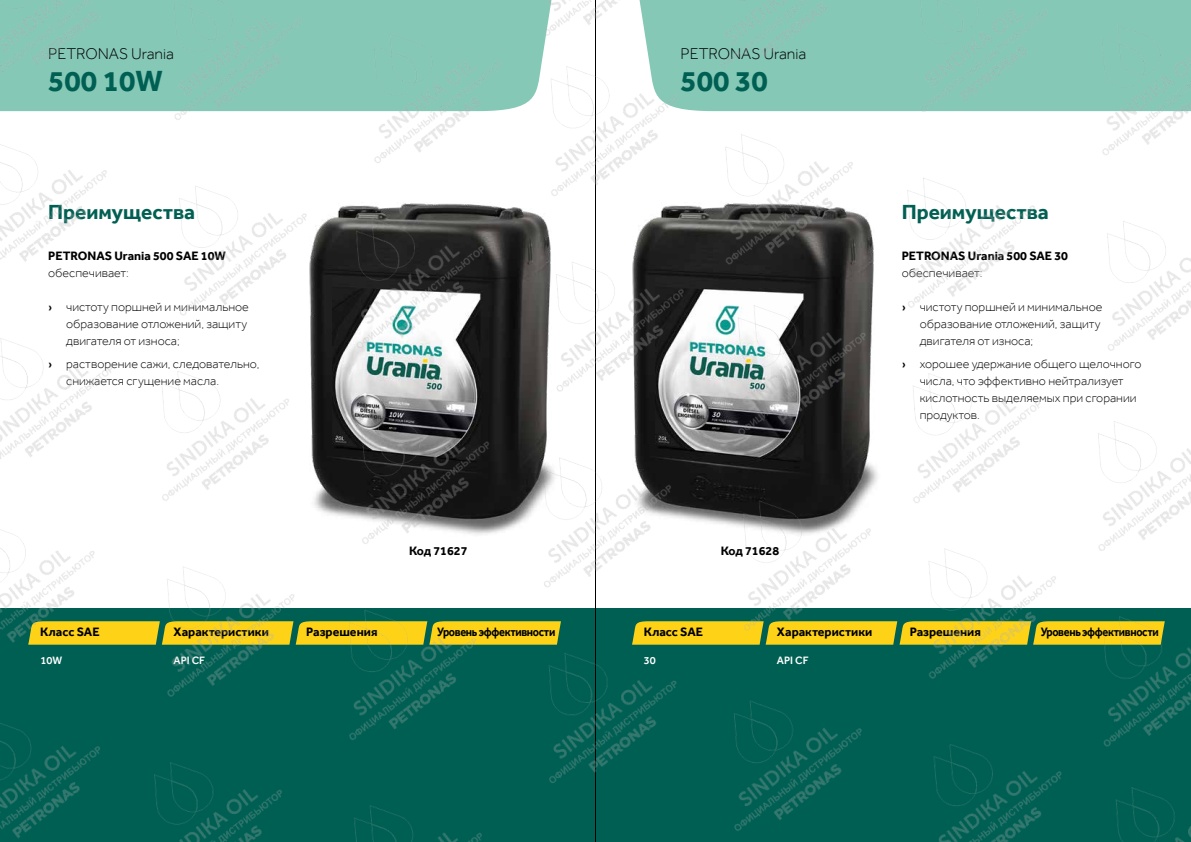
<style>
.page{position:relative;width:1191px;height:842px;background:#fff}
.page>*{position:absolute;margin:0;border:0;box-sizing:border-box;transform-origin:0 0}
.t1{font:700 30px "Effra";color:#005f53}
.t2{font:700 21px "Effra";color:#005f53}
.t3{font:300 16px "Effra";color:#000}
.t4{font:300 12.5px/17px "Effra";color:#000}
.t5{font:700 12.5px "Effra";color:#000}
.t6{font:700 12.5px "Effra";letter-spacing:-.03em;color:#000;scale:.88 1}
.t7{font:500 11px "Effra";color:#fff}
.s1{font-weight:500}
</style>
<div class="page">
<img style="left:0;top:0;width:1190px;height:842px">
<p class="t3" style="left:48px;top:44px;width:127px">PETRONAS Urania</p>
<h1 class="t1" style="left:48px;top:63px;width:116px">500 10W</h1>
<h2 class="t2" style="left:48px;top:199px;width:148px">Преимущества</h2>
<p class="t5" style="left:48px;top:248px;width:179px">PETRONAS Urania 500 SAE 10W</p>
<p class="t4" style="left:48px;top:264px;width:82px">обеспечивает:</p>
<p class="t4" style="left:66px;top:298px;width:184px;text-indent:-18px"><span class="s1">›</span> чистоту поршней и минимальное образование отложений, защиту двигателя от износа;</p>
<p class="t4" style="left:66px;top:355px;width:195px;text-indent:-18px"><span class="s1">›</span> растворение сажи, следовательно, снижается сгущение масла.</p>
<p class="t3" style="left:680px;top:44px;width:127px">PETRONAS Urania</p>
<h1 class="t1" style="left:680px;top:63px;width:89px">500 30</h1>
<h2 class="t2" style="left:901px;top:199px;width:149px">Преимущества</h2>
<p class="t5" style="left:901px;top:248px;width:168px">PETRONAS Urania 500 SAE 30</p>
<p class="t4" style="left:901px;top:264px;width:82px">обеспечивает:</p>
<p class="t4" style="left:919px;top:298px;width:184px;text-indent:-18px"><span class="s1">›</span> чистоту поршней и минимальное образование отложений, защиту двигателя от износа;</p>
<p class="t4" style="left:919px;top:355px;width:223px;text-indent:-18px"><span class="s1">›</span> хорошее удержание общего щелочного числа, что эффективно нейтрализует кислотность выделяемых при сгорании продуктов.</p>
<p class="t5" style="left:40px;top:625px;width:61px">Класс SAE</p>
<p class="t5" style="left:173px;top:625px;width:97px">Характеристики</p>
<p class="t5" style="left:306px;top:625px;width:73px">Разрешения</p>
<p class="t5" style="left:409px;top:544px;width:60px">Код 71627</p>
<p class="t5" style="left:720px;top:544px;width:60px">Код 71628</p>
<p class="t5" style="left:643px;top:625px;width:61px">Класс SAE</p>
<p class="t5" style="left:777px;top:625px;width:97px">Характеристики</p>
<p class="t5" style="left:909px;top:625px;width:73px">Разрешения</p>
<p class="t6" style="left:437px;top:625px;width:136px">Уровень эффективности</p>
<p class="t6" style="left:1040px;top:625px;width:136px">Уровень эффективности</p>
<p class="t7" style="left:41px;top:654px;width:23px">10W</p>
<p class="t7" style="left:173px;top:654px;width:33px">API CF</p>
<p class="t7" style="left:643px;top:654px;width:13px">30</p>
<p class="t7" style="left:777px;top:654px;width:33px">API CF</p>
</div>
